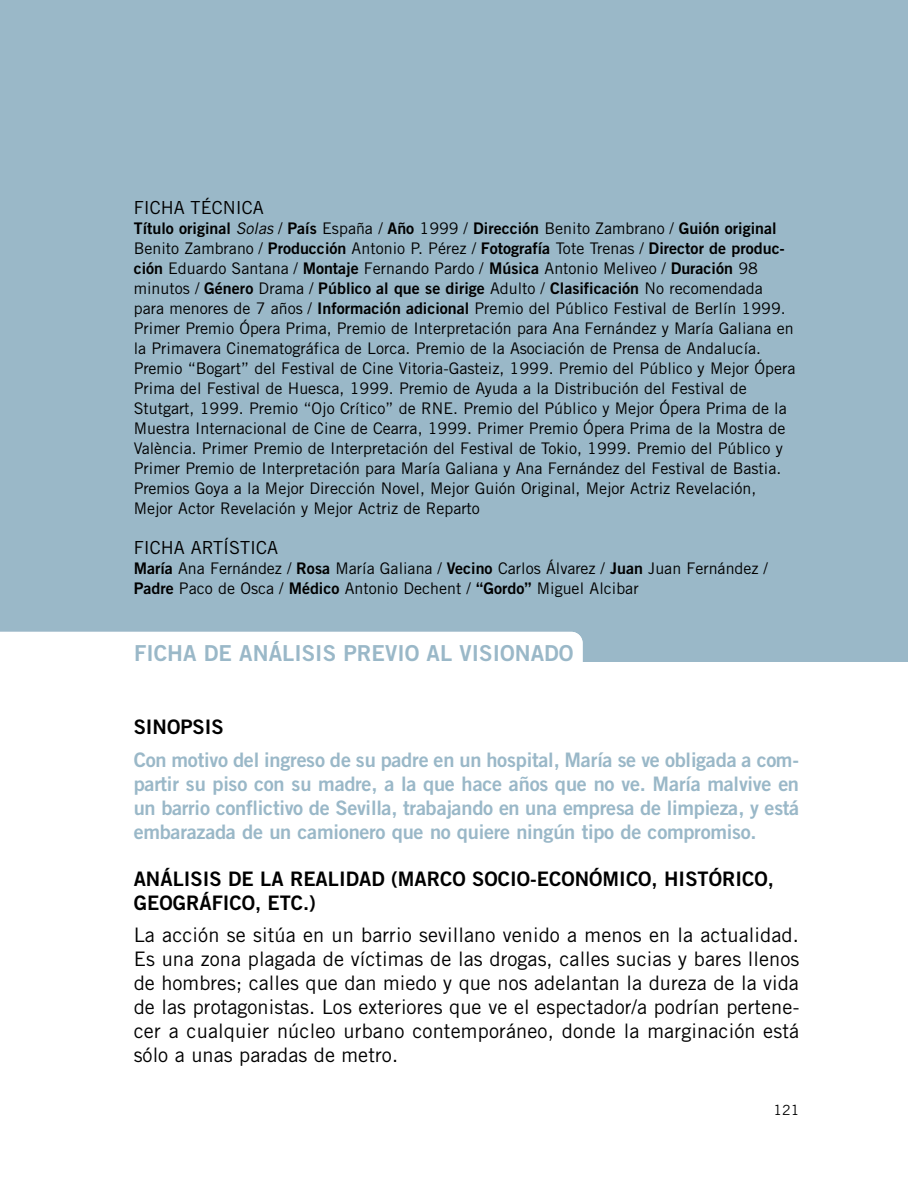
<style>
.page{position:relative;width:908px;height:1191px;background:#fff}
.page>*{position:absolute;margin:0;border:0;box-sizing:border-box;transform-origin:0 0}
.t1{font:22px "Trade Gothic Bold Two";color:#9ab8c8}
.t2{font:20px/24px "Trade Gothic";letter-spacing:.005em;color:#000;text-align:justify}
.t3{font:20px/24px "Trade Gothic Bold Two";letter-spacing:-.015em;color:#9ab8c8;text-align:justify}
.t4{font:20px/24px "Trade Gothic Bold Two";color:#000}
.t5{font:18px "Trade Gothic";color:#000}
.t6{font:16px/20px "Trade Gothic";color:#000}
.t7{font:16px "Trade Gothic Bold Two";color:#000}
.t8{font:14px "Trade Gothic";color:#000}
.s1{font-family:"Trade Gothic";font-style:italic}
.s2{font-family:"Trade Gothic"}
.s3{font-family:"Trade Gothic Bold Two"}
</style>
<div class="page">
<div style="left:0;top:0;width:907px;height:662px;background:#9ab8c8"></div>
<div style="left:0;top:632px;width:582px;height:30px;background:#fff"></div>
<div style="left:132px;top:643px;width:444px;height:27px;background:#fff"></div>
<p class="t5" style="left:134px;top:201px;width:131px">FICHA TÉCNICA</p>
<p class="t7" style="left:134px;top:222px;width:644px">Título original <span class="s1">Solas</span> <span class="s2">/</span> País <span class="s2">España /</span> Año <span class="s2">1999 /</span> Dirección <span class="s2">Benito Zambrano /</span> Guión original</p>
<p class="t6" style="left:134px;top:240px;width:652px">Benito Zambrano / <span class="s3">Producción</span> Antonio P. Pérez / <span class="s3">Fotografía</span> Tote Trenas / <span class="s3">Director de produc&shy;ción</span> Eduardo Santana / <span class="s3">Montaje</span> Fernando Pardo / <span class="s3">Música</span> Antonio Meliveo / <span class="s3">Duración</span> 98</p>
<p class="t7" style="left:134px;top:282px;width:630px"><span class="s2">minutos /</span> Género <span class="s2">Drama /</span> Público al que se dirige <span class="s2">Adulto /</span> Clasificación <span class="s2">No recomendada</span></p>
<p class="t6" style="left:134px;top:300px;width:663px">para menores de 7 años / <span class="s3">Información adicional</span> Premio del Público Festival de Berlín 1999.<br>Primer Premio Ópera Prima, Premio de Interpretación para Ana Fernández y María Galiana en la Primavera Cinematográfica de Lorca. Premio de la Asociación de Prensa de Andalucía.<br>Premio “Bogart” del Festival de Cine Vitoria-Gasteiz, 1999. Premio del Público y Mejor Ópera Prima del Festival de Huesca, 1999. Premio de Ayuda a la Distribución del Festival de Stutgart, 1999. Premio “Ojo Crítico” de RNE. Premio del Público y Mejor Ópera Prima de la Muestra Internacional de Cine de Cearra, 1999. Primer Premio Ópera Prima de la Mostra de València. Primer Premio de Interpretación del Festival de Tokio, 1999. Premio del Público y Primer Premio de Interpretación para María Galiana y Ana Fernández del Festival de Bastia.<br>Premios Goya a la Mejor Dirección Novel, Mejor Guión Original, Mejor Actriz Revelación, Mejor Actor Revelación y Mejor Actriz de Reparto</p>
<p class="t5" style="left:134px;top:541px;width:146px">FICHA ARTÍSTICA</p>
<p class="t6" style="left:134px;top:560px;width:635px"><span class="s3">María</span> Ana Fernández / <span class="s3">Rosa</span> María Galiana / <span class="s3">Vecino</span> Carlos Álvarez / <span class="s3">Juan</span> Juan Fernández /<br><span class="s3">Padre</span> Paco de Osca / <span class="s3">Médico</span> Antonio Dechent / <span class="s3">“Gordo”</span> Miguel Alcibar</p>
<h1 class="t1" style="left:134px;top:645px;width:441px">FICHA DE ANÁLISIS PREVIO AL VISIONADO</h1>
<p class="t4" style="left:134px;top:717px;width:91px">SINOPSIS</p>
<p class="t3" style="left:134px;top:749px;width:666px">Con motivo del ingreso de su padre en un hospital, María se ve obligada a com&shy;p a rtir su piso con su madre, a la que hace años que no ve. María malvive en un barrio conflictivo de Sevilla, trabajando en una empresa de limpieza, y está embarazada de un camionero que no quiere ningún tipo de compro m iso .</p>
<p class="t4" style="left:134px;top:868px;width:641px">ANÁLISIS DE LA REALIDAD (MARCO SOCIO-ECONÓMICO, HISTÓRICO,<br>GEOGRÁFICO, ETC.)</p>
<p class="t2" style="left:134px;top:925px;width:667px">La acción se sitúa en un barrio sevillano venido a menos en la actualidad.<br>Es una zona plagada de víctimas de las drogas, calles sucias y bares llenos de hombres; calles que dan miedo y que nos adelantan la dureza de la vida de las protagonistas. Los exteriores que ve el espectador/a podrían pertene&shy;cer a cualquier núcleo urbano contemporáneo, donde la marginación está sólo a unas paradas de metro.</p>
<p class="t8" style="left:773px;top:1105px;width:27px">121</p>
</div>
